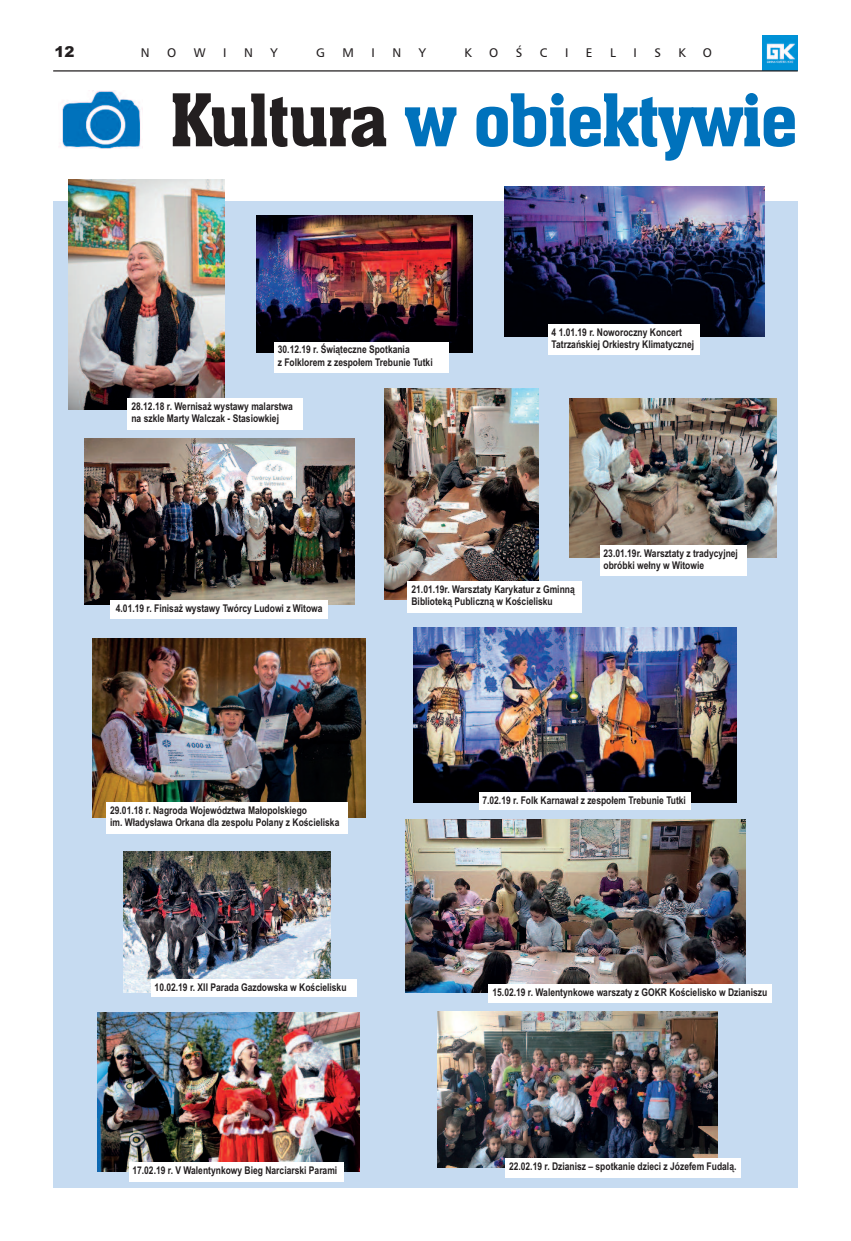
<style>
.page{position:relative;width:851px;height:1241px;background:#fff}
.page>*{position:absolute;margin:0;border:0;box-sizing:border-box;transform-origin:0 0}
.t1{font:71.25px "Aachen EU";letter-spacing:-.04em;color:#0072bc}
.t2{font:900 15px "Arial";color:#231f20}
.t3{font:12.5px "Humnst 777 EU";color:#231f20}
.t4{font:700 10.62px/12.5px "Arial";color:#231f20;scale:.8 1}
.s1{color:#231f20}
</style>
<div class="page">
<img style="left:762px;top:35px;width:35px;height:35px">
<hr style="left:53px;top:70px;width:744px;height:1px;background:#231f20">
<div style="left:53px;top:201px;width:744px;height:986px;background:#c6dbf1"></div>
<img style="left:504px;top:187px;width:260px;height:149px">
<div style="left:547px;top:324px;width:152px;height:31px;background:#fff"></div>
<img style="left:384px;top:389px;width:155px;height:210px">
<div style="left:407px;top:581px;width:175px;height:31px;background:#fff"></div>
<img style="left:93px;top:638px;width:272px;height:179px">
<div style="left:106px;top:802px;width:242px;height:31px;background:#fff"></div>
<img style="left:123px;top:851px;width:208px;height:141px">
<div style="left:151px;top:979px;width:206px;height:18px;background:#fff"></div>
<img style="left:69px;top:179px;width:155px;height:230px">
<img style="left:256px;top:215px;width:216px;height:137px">
<div style="left:128px;top:398px;width:175px;height:32px;background:#fff"></div>
<div style="left:274px;top:342px;width:175px;height:30px;background:#fff"></div>
<img style="left:85px;top:439px;width:269px;height:165px">
<div style="left:110px;top:600px;width:217px;height:18px;background:#fff"></div>
<img style="left:569px;top:398px;width:207px;height:159px">
<div style="left:599px;top:545px;width:147px;height:31px;background:#fff"></div>
<img style="left:413px;top:627px;width:322px;height:175px">
<div style="left:478px;top:792px;width:212px;height:18px;background:#fff"></div>
<img style="left:62px;top:90px;width:79px;height:59px">
<img style="left:405px;top:819px;width:340px;height:173px">
<img style="left:97px;top:1012px;width:262px;height:159px">
<img style="left:437px;top:1011px;width:280px;height:156px">
<div style="left:488px;top:984px;width:284px;height:18px;background:#fff"></div>
<div style="left:129px;top:1161px;width:214px;height:20px;background:#fff"></div>
<div style="left:505px;top:1157px;width:235px;height:20px;background:#fff"></div>
<h2 class="t2" style="left:54px;top:43px;width:22px">12</h2>
<p class="t3" style="left:141px;top:44px;width:10px">N</p>
<p class="t3" style="left:167px;top:44px;width:11px">O</p>
<p class="t3" style="left:194px;top:44px;width:13px">W</p>
<p class="t3" style="left:223px;top:44px;width:5px">I</p>
<p class="t3" style="left:244px;top:44px;width:10px">N</p>
<p class="t3" style="left:270px;top:44px;width:9px">Y</p>
<p class="t3" style="left:316px;top:44px;width:10px">G</p>
<p class="t3" style="left:342px;top:44px;width:13px">M</p>
<p class="t3" style="left:371px;top:44px;width:5px">I</p>
<p class="t3" style="left:392px;top:44px;width:10px">N</p>
<p class="t3" style="left:419px;top:44px;width:9px">Y</p>
<p class="t3" style="left:464px;top:44px;width:9px">K</p>
<p class="t3" style="left:489px;top:44px;width:11px">O</p>
<p class="t3" style="left:515px;top:44px;width:8px">Ś</p>
<p class="t3" style="left:540px;top:44px;width:9px">C</p>
<p class="t3" style="left:565px;top:44px;width:5px">I</p>
<p class="t3" style="left:586px;top:44px;width:8px">E</p>
<p class="t3" style="left:610px;top:44px;width:7px">L</p>
<p class="t3" style="left:633px;top:44px;width:5px">I</p>
<p class="t3" style="left:654px;top:44px;width:8px">S</p>
<p class="t3" style="left:678px;top:44px;width:9px">K</p>
<p class="t3" style="left:702px;top:44px;width:11px">O</p>
<h1 class="t1" style="left:169px;top:74px;width:630px"><span class="s1">Kultura</span> w obiektywie</h1>
<p class="t4" style="left:278px;top:343px;width:195px">30.12.19 r. Świąteczne Spotkania<br>z Folklorem z zespołem Trebunie Tutki</p>
<p class="t4" style="left:131px;top:399px;width:203px">28.12.18 r. Wernisaż wystawy malarstwa na szkle Marty Walczak - Stasiowkiej</p>
<p class="t4" style="left:551px;top:326px;width:180px">4 1.01.19 r. Noworoczny Koncert<br>Tatrzańskiej Orkiestry Klimatycznej</p>
<p class="t4" style="left:603px;top:547px;width:169px">23.01.19r. Warsztaty z tradycyjnej obróbki wełny w Witowie</p>
<p class="t4" style="left:116px;top:601px;width:260px">4.01.19 r. Finisaż wystawy Twórcy Ludowi z Witowa</p>
<p class="t4" style="left:411px;top:583px;width:205px">21.01.19r. Warsztaty Karykatur z Gminną<br>Biblioteką Publiczną w Kościelisku</p>
<p class="t4" style="left:110px;top:803px;width:288px">29.01.18 r. Nagroda Województwa Małopolskiego<br>im. Władysława Orkana dla zespołu Polany z Kościeliska</p>
<p class="t4" style="left:155px;top:980px;width:241px">10.02.19 r. XII Parada Gazdowska w Kościelisku</p>
<p class="t4" style="left:482px;top:793px;width:256px">7.02.19 r. Folk Karnawał z zespołem Trebunie Tutki</p>
<p class="t4" style="left:492px;top:986px;width:345px">15.02.19 r. Walentynkowe warszaty z GOKR Kościelisko w Dzianiszu</p>
<p class="t4" style="left:132px;top:1163px;width:257px">17.02.19 r. V Walentynkowy Bieg Narciarski Parami</p>
<p class="t4" style="left:509px;top:1159px;width:286px">22.02.19 r. Dzianisz – spotkanie dzieci z Józefem Fudalą.</p>
</div>
